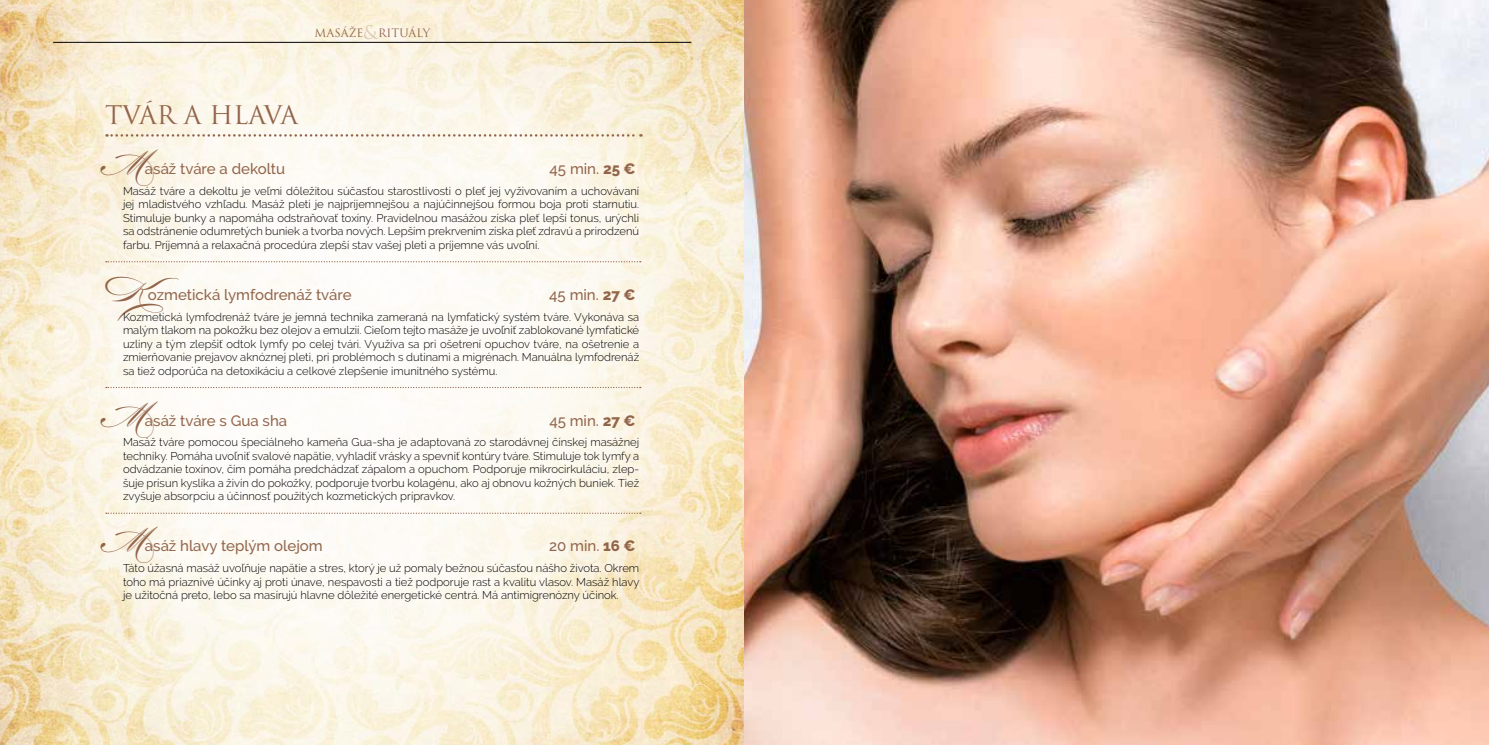
<style>
.page{position:relative;width:1489px;height:745px;background:#fff}
.page>*{position:absolute;margin:0;border:0;box-sizing:border-box;transform-origin:0 0}
.t1{font:25px "Trajan Pro";color:#92654b}
.t2{font:18.5px "Trajan Pro";color:#92654b}
.t3{font:500 15px "Raleway";color:#92654b}
.t4{font:300 11.25px/13.5px "Raleway";color:#000;text-align:justify}
.t5{font:11.25px "Trajan Pro";color:#92654b}
.s1{font-family:"Burgues Script";font-weight:400;font-size:31.25px}
.s2{font-weight:800}
</style>
<div class="page">
<img style="left:0;top:0;width:744px;height:744px">
<svg style="left:32px;top:35px;width:673px;height:674px;fill:#fdf9f0"></svg>
<img style="left:744px;top:0;width:744px;height:744px">
<hr style="left:53px;top:42px;width:638px;height:1px;background:#000">
<svg style="left:106px;top:134px;width:535px;height:2px"></svg>
<svg style="left:106px;top:261px;width:534px;height:1px"></svg>
<svg style="left:106px;top:386px;width:534px;height:2px"></svg>
<svg style="left:106px;top:512px;width:534px;height:1px"></svg>
<h2 class="t2" style="left:364px;top:21px;width:16px">&amp;</h2>
<p class="t5" style="left:314px;top:26px;width:51px">MASÁŽE</p>
<p class="t5" style="left:378px;top:26px;width:53px">RITUÁLY</p>
<h1 class="t1" style="left:105px;top:99px;width:194px">TVÁR A HLAVA</h1>
<h3 class="t3" style="left:105px;top:160px;width:181px"><span class="s1">M</span>asáž tváre a dekoltu</h3>
<h3 class="t3" style="left:549px;top:160px;width:87px">45 min. <span class="s2">25 €</span></h3>
<p class="t4" style="left:123px;top:184px;width:517px">Masáž tváre a dekoltu je veľmi dôležitou súčasťou starostlivosti o pleť jej vyživovaním a uchovávaní jej mladistvého vzhľadu. Masáž pleti je najpríjemnejšou a najúčinnejšou formou boja proti starnutiu.<br>Stimuluje bunky a napomáha odstraňovať toxíny. Pravidelnou masážou získa pleť lepší tonus, urýchli sa odstránenie odumretých buniek a tvorba nových. Lepším prekrvením získa pleť zdravú a prirodzenú farbu. Príjemná a relaxačná procedúra zlepší stav vašej pleti a príjemne vás uvoľní.</p>
<h3 class="t3" style="left:105px;top:286px;width:248px"><span class="s1">K</span>ozmetická lymfodrenáž tváre</h3>
<h3 class="t3" style="left:549px;top:286px;width:88px">45 min. <span class="s2">27 €</span></h3>
<p class="t4" style="left:123px;top:309px;width:517px">Kozmetická lymfodrenáž tváre je jemná technika zameraná na lymfatický systém tváre. Vykonáva sa malým tlakom na pokožku bez olejov a emulzií. Cieľom tejto masáže je uvoľniť zablokované lymfatické uzliny a tým zlepšiť odtok lymfy po celej tvári. Využíva sa pri ošetrení opuchov tváre, na ošetrenie a zmierňovanie prejavov aknóznej pleti, pri problémoch s dutinami a migrénach. Manuálna lymfodrenáž sa tiež odporúča na detoxikáciu a celkové zlepšenie imunitného systému.</p>
<h3 class="t3" style="left:105px;top:411px;width:183px"><span class="s1">M</span>asáž tváre s Gua sha</h3>
<h3 class="t3" style="left:549px;top:411px;width:88px">45 min. <span class="s2">27 €</span></h3>
<p class="t4" style="left:123px;top:435px;width:517px">Masáž tváre pomocou špeciálneho kameňa Gua-sha je adaptovaná zo starodávnej čínskej masážnej techniky. Pomáha uvoľniť svalové napätie, vyhladiť vrásky a spevniť kontúry tváre. Stimuluje tok lymfy a odvádzanie toxínov, čím pomáha predchádzať zápalom a opuchom. Podporuje mikrocirkuláciu, zlep&shy;šuje prísun kyslíka a živín do pokožky, podporuje tvorbu kolagénu, ako aj obnovu kožných buniek. Tiež zvyšuje absorpciu a účinnosť použitých kozmetických prípravkov.</p>
<h3 class="t3" style="left:105px;top:537px;width:219px"><span class="s1">M</span>asáž hlavy teplým olejom</h3>
<h3 class="t3" style="left:549px;top:537px;width:88px">20 min. <span class="s2">16 €</span></h3>
<p class="t4" style="left:123px;top:561px;width:518px">Táto úžasná masáž uvoľňuje napätie a stres, ktorý je už pomaly bežnou súčasťou nášho života. Okrem toho má priaznivé účinky aj proti únave, nespavosti a tiež podporuje rast a kvalitu vlasov. Masáž hlavy je užitočná preto, lebo sa masírujú hlavne dôležité energetické centrá. Má antimigrenózny účinok.</p>
</div>
